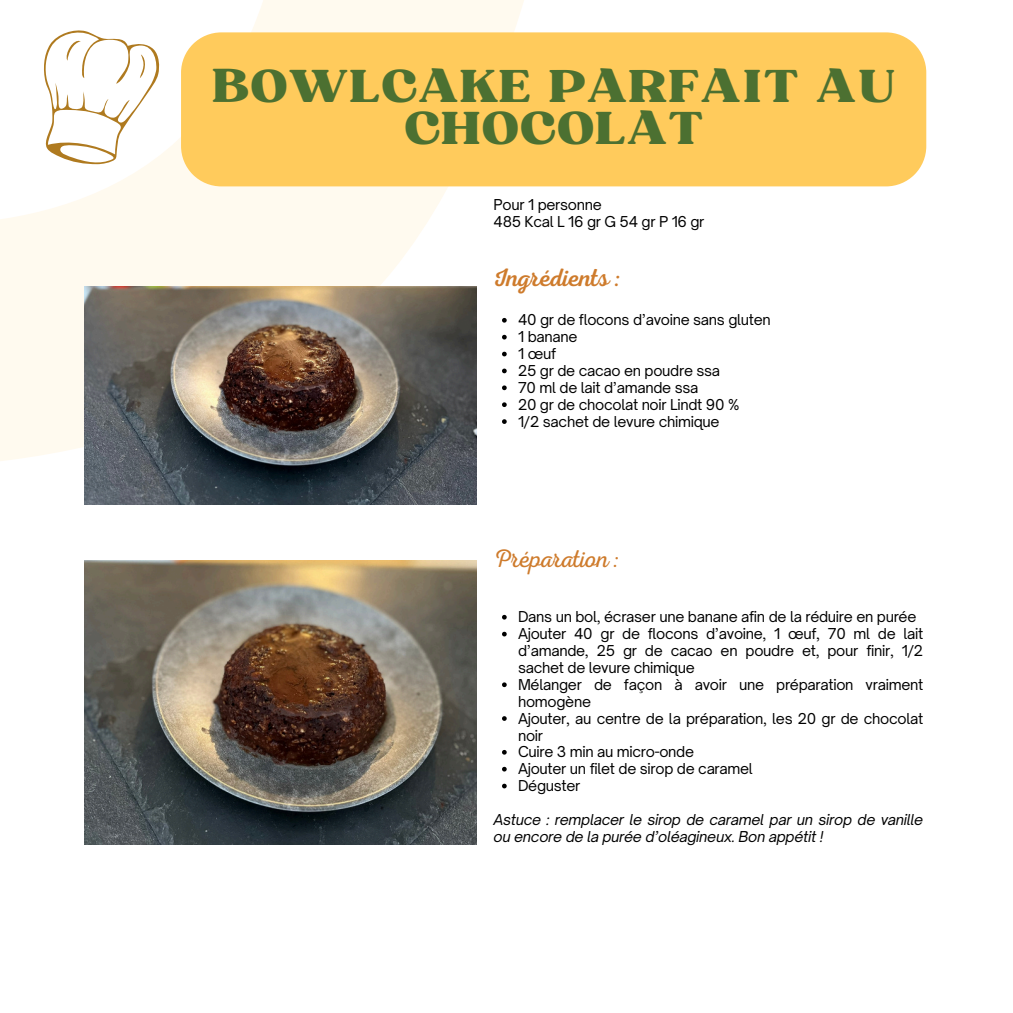
<style>
.page{position:relative;width:1013px;height:1013px;background:#fff}
.page>*{position:absolute;margin:0;border:0;box-sizing:border-box;transform-origin:0 0}
.t1{font:44.38px/42.2px "Bugaki";letter-spacing:.02em;color:#4c7031;text-align:center}
.t2{font:25.38px "RTL Adam Script Light";letter-spacing:-.02em;color:#ce7b2c}
.t3{font:25.38px "RTL Adam Script Regular";letter-spacing:-.02em;color:#ce7b2c}
.t4{font:14.38px/16.9px "Open Sauce One";letter-spacing:-.02em;color:#000}
.t5{font:italic 14.38px/16.9px "Open Sauce One";letter-spacing:-.02em;color:#000}
</style>
<div class="page">
<svg style="left:0;top:0;width:568px;height:494px;fill:#fffaef"></svg>
<div style="left:181px;top:32px;width:745px;height:154px;background:#ffcb5c"></div>
<svg style="left:43px;top:28px;width:117px;height:137px"></svg>
<img style="left:84px;top:560px;width:392px;height:284px">
<img style="left:84px;top:286px;width:392px;height:219px">
<svg style="left:502px;top:615px;width:4px;height:4px"></svg>
<svg style="left:502px;top:631px;width:4px;height:5px"></svg>
<svg style="left:502px;top:682px;width:4px;height:5px"></svg>
<svg style="left:502px;top:716px;width:4px;height:5px"></svg>
<svg style="left:502px;top:750px;width:4px;height:4px"></svg>
<svg style="left:502px;top:766px;width:4px;height:5px"></svg>
<svg style="left:502px;top:783px;width:4px;height:5px"></svg>
<svg style="left:502px;top:318px;width:4px;height:4px"></svg>
<svg style="left:502px;top:335px;width:4px;height:4px"></svg>
<svg style="left:502px;top:352px;width:4px;height:4px"></svg>
<svg style="left:502px;top:368px;width:4px;height:5px"></svg>
<svg style="left:502px;top:385px;width:4px;height:5px"></svg>
<svg style="left:502px;top:402px;width:4px;height:5px"></svg>
<svg style="left:502px;top:419px;width:4px;height:5px"></svg>
<p class="t1" style="left:212px;top:67px;width:684px">BOWLCAKE PARFAIT AU<br>CHOCOLAT</p>
<p class="t4" style="left:493px;top:196px;width:110px">Pour 1 personne</p>
<p class="t4" style="left:493px;top:213px;width:212px">485 Kcal L 16 gr G 54 gr P 16 gr</p>
<p class="t3" style="left:493px;top:263px;width:130px">Ingrédients :</p>
<p class="t4" style="left:518px;top:311px;width:254px">40 gr de flocons d’avoine sans gluten</p>
<p class="t4" style="left:518px;top:328px;width:61px">1 banane</p>
<h2 class="t4" style="left:518px;top:345px;width:40px">1 œuf</h2>
<p class="t4" style="left:518px;top:362px;width:204px">25 gr de cacao en poudre ssa</p>
<p class="t4" style="left:518px;top:379px;width:182px">70 ml de lait d’amande ssa</p>
<p class="t4" style="left:518px;top:396px;width:223px">20 gr de chocolat noir Lindt 90 %</p>
<p class="t4" style="left:518px;top:413px;width:203px">1/2 sachet de levure chimique</p>
<p class="t2" style="left:493px;top:543px;width:128px">Préparation :</p>
<h1 class="t4" style="left:518px;top:608px;width:400px">Dans un bol, écraser une banane afin de la réduire en purée</h1>
<p class="t4" style="left:518px;top:625px;width:407px;text-align:justify">Ajouter 40 gr de flocons d’avoine, 1 œuf, 70 ml de lait d’amande, 25 gr de cacao en poudre et, pour finir, 1/2 sachet de levure chimique</p>
<p class="t4" style="left:518px;top:676px;width:407px">Mélanger de façon à avoir une préparation vraiment homogène</p>
<h2 class="t4" style="left:518px;top:709px;width:407px">Ajouter, au centre de la préparation, les 20 gr de chocolat noir</h2>
<p class="t4" style="left:518px;top:743px;width:178px">Cuire 3 min au micro-onde</p>
<p class="t4" style="left:518px;top:760px;width:236px">Ajouter un filet de sirop de caramel</p>
<p class="t4" style="left:518px;top:777px;width:64px">Déguster</p>
<p class="t5" style="left:493px;top:811px;width:431px">Astuce : remplacer le sirop de caramel par un sirop de vanille ou encore de la purée d’oléagineux. Bon appétit !</p>
</div>
